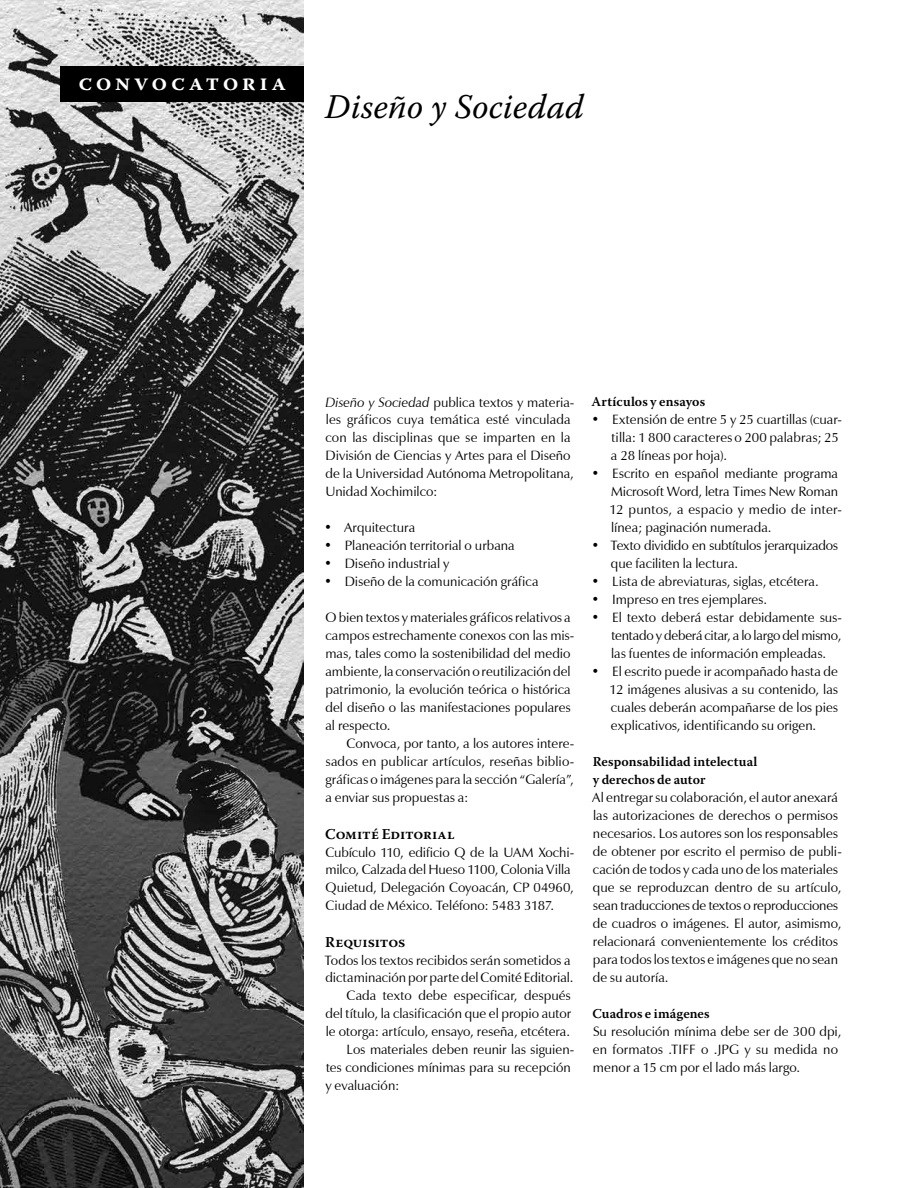
<style>
.page{position:relative;width:918px;height:1188px;background:#fff}
.page>*{position:absolute;margin:0;border:0;box-sizing:border-box;transform-origin:0 0}
.t1{font:italic 34.5px "Warnock Pro";letter-spacing:.005em;color:#000}
.t2{font:600 24px "Warnock Pro";letter-spacing:.14em;color:#fff}
.t3{font:600 15px "Warnock Pro";color:#000}
.t4{font:13.5px/18px "Zapf Humanist 601 BT";color:#000}
.t5{font:600 13.5px/18px "Warnock Pro";color:#000}
.s1{font-style:italic}
</style>
<div class="page">
<img style="left:0;top:0;width:304px;height:1188px">
<div style="left:60px;top:66px;width:244px;height:36px;background:#000"></div>
<h2 class="t2" style="left:78px;top:67px;width:209px">convocatoria</h2>
<h1 class="t1" style="left:325px;top:86px;width:260px">Diseño y Sociedad</h1>
<p class="t4" style="left:325px;top:393px;width:251px"><span class="s1">Diseño y Sociedad</span> publica textos y materia&shy;les gráficos cuya temática esté vinculada con las disciplinas que se imparten en la División de Ciencias y Artes para el Diseño de la Universidad Autónoma Metropolitana, Unidad Xochimilco:</p>
<p class="t4" style="left:324px;top:519px;width:93px">• Arquitectura</p>
<p class="t4" style="left:324px;top:537px;width:192px">• Planeación territorial o urbana</p>
<p class="t4" style="left:324px;top:555px;width:127px">• Diseño industrial y</p>
<p class="t4" style="left:324px;top:573px;width:216px">• Diseño de la comunicación gráfica</p>
<p class="t4" style="left:325px;top:609px;width:250px">O bien textos y materiales gráficos relativos a campos estrechamente conexos con las mis&shy;mas, tales como la sostenibilidad del medio ambiente, la conservación o reutilización del patrimonio, la evolución teórica o histórica del diseño o las manifestaciones populares al respecto.</p>
<p class="t4" style="left:325px;top:735px;width:250px;text-align:justify;text-indent:21px">Convoca, por tanto, a los autores intere&shy;sados en publicar artículos, reseñas biblio&shy;gráficas o imágenes para la sección “Galería”, a enviar sus propuestas a:</p>
<p class="t3" style="left:325px;top:825px;width:131px">Comité Editorial</p>
<p class="t4" style="left:326px;top:843px;width:250px">Cubículo 110, edificio Q de la UAM Xochi&shy;milco, Calzada del Hueso 1100, Colonia Villa Quietud, Delegación Coyoacán, CP 04960, Ciudad de México. Teléfono: 5483 3187.</p>
<p class="t3" style="left:325px;top:933px;width:82px">Requisitos</p>
<p class="t4" style="left:324px;top:951px;width:248px">Todos los textos recibidos serán sometidos a</p>
<p class="t4" style="left:325px;top:969px;width:250px">dictaminación por parte del Comité Editorial.</p>
<p class="t4" style="left:347px;top:987px;width:225px">Cada texto debe especificar, después</p>
<p class="t4" style="left:325px;top:1005px;width:247px">del título, la clasificación que el propio autor</p>
<p class="t4" style="left:326px;top:1023px;width:246px">le otorga: artículo, ensayo, reseña, etcétera.</p>
<p class="t4" style="left:347px;top:1041px;width:229px">Los materiales deben reunir las siguien-</p>
<p class="t4" style="left:326px;top:1059px;width:246px">tes condiciones mínimas para su recepción</p>
<p class="t4" style="left:325px;top:1077px;width:76px">y evaluación:</p>
<p class="t5" style="left:591px;top:393px;width:115px">Artículos y ensayos</p>
<p class="t4" style="left:611px;top:411px;width:232px;text-indent:-19px">• Extensión de entre 5 y 25 cuartillas (cuar&shy;tilla: 1 800 caracteres o 200 palabras; 25 a 28 líneas por hoja).</p>
<p class="t4" style="left:610px;top:465px;width:234px;text-indent:-18px">• Escrito en español mediante programa Microsoft Word, letra Times New Roman 12 puntos, a espacio y medio de inter&shy;línea; paginación numerada.</p>
<p class="t4" style="left:611px;top:537px;width:229px;text-indent:-19px">• Texto dividido en subtítulos jerarquizados que faciliten la lectura.</p>
<p class="t4" style="left:591px;top:573px;width:229px">• Lista de abreviaturas, siglas, etcétera.</p>
<p class="t4" style="left:591px;top:591px;width:177px">• Impreso en tres ejemplares.</p>
<p class="t4" style="left:611px;top:609px;width:232px;text-align:justify;text-indent:-20px">• El texto deberá estar debidamente sus&shy;tentado y deberá citar, a lo largo del mismo, las fuentes de información empleadas.</p>
<p class="t4" style="left:610px;top:663px;width:230px;text-align:justify;text-indent:-18px">• El escrito puede ir acompañado hasta de 12 imágenes alusivas a su contenido, las cuales deberán acompañarse de los pies explicativos, identificando su origen.</p>
<p class="t5" style="left:593px;top:753px;width:166px">Responsabilidad intelectual y derechos de autor</p>
<p class="t4" style="left:592px;top:789px;width:251px">Al entregar su colaboración, el autor anexará las autorizaciones de derechos o permisos necesarios. Los autores son los responsables de obtener por escrito el permiso de publi&shy;cación de todos y cada uno de los materiales que se reproduzcan dentro de su artículo, sean traducciones de textos o reproducciones de cuadros o imágenes. El autor, asimismo, relacionará convenientemente los créditos para todos los textos e imágenes que no sean de su autoría.</p>
<p class="t5" style="left:593px;top:1005px;width:119px">Cuadros e imágenes</p>
<p class="t4" style="left:593px;top:1023px;width:250px">Su resolución mínima debe ser de 300 dpi, en formatos .TIFF o .JPG y su medida no menor a 15 cm por el lado más largo.</p>
</div>
